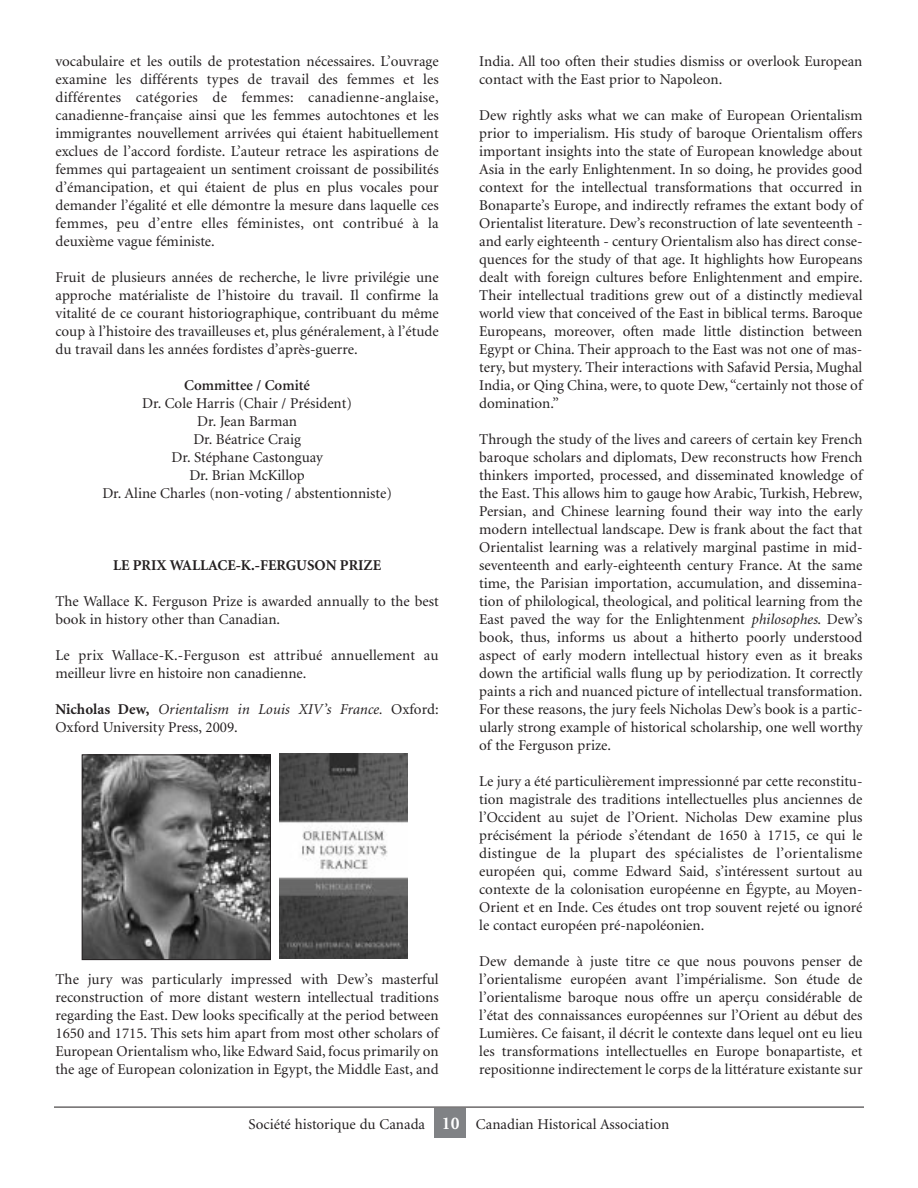
<style>
.page{position:relative;width:918px;height:1188px;background:#fff}
.page>*{position:absolute;margin:0;border:0;box-sizing:border-box;transform-origin:0 0}
.t1{font:15px/18px "Minion";color:#231f20;text-align:justify}
.t2{font:700 15px "Minion";color:#231f20}
.t3{font:600 15px "Minion";color:#231f20}
.s1{font-weight:700}
.s2{font-style:italic}
.s3{font-weight:700;font-size:18px;color:#fff}
</style>
<div class="page">
<div style="left:434px;top:1108px;width:32px;height:29px;background:#808285"></div>
<hr style="left:54px;top:1107px;width:810px;height:1px;background:#231f20">
<img style="left:84px;top:756px;width:185px;height:202px">
<div style="left:82px;top:754px;width:189px;height:206px;border:1px solid #231f20"></div>
<img style="left:279px;top:754px;width:129px;height:204px">
<p class="t1" style="left:56px;top:54px;width:385px">vocabulaire et les outils de protestation nécessaires. L’ouvrage examine les différents types de travail des femmes et les différentes catégories de femmes: canadienne-anglaise, canadienne-française ainsi que les femmes autochtones et les immigrantes nouvellement arrivées qui étaient habituellement exclues de l’accord fordiste. L’auteur retrace les aspirations de femmes qui partageaient un sentiment croissant de possibilités d’émancipation, et qui étaient de plus en plus vocales pour demander l’égalité et elle démontre la mesure dans laquelle ces femmes, peu d’entre elles féministes, ont contribué à la deuxième vague féministe.</p>
<p class="t1" style="left:56px;top:270px;width:385px">Fruit de plusieurs années de recherche, le livre privilégie une approche matérialiste de l’histoire du travail. Il confirme la vitalité de ce courant historiographique, contribuant du même coup à l’histoire des travailleuses et, plus généralement, à l’étude du travail dans les années fordistes d’après-guerre.</p>
<p class="t3" style="left:184px;top:379px;width:127px">Committee / Comité</p>
<p class="t1" style="left:102px;top:396px;width:291px;text-align:center">Dr. Cole Harris (Chair / Président)<br>Dr. Jean Barman<br>Dr. Béatrice Craig<br>Dr. Stéphane Castonguay<br>Dr. Brian McKillop<br>Dr. Aline Charles (non-voting / abstentionniste)</p>
<p class="t2" style="left:113px;top:559px;width:270px">LE PRIX WALLACE-K.-FERGUSON PRIZE</p>
<p class="t1" style="left:56px;top:594px;width:385px">The Wallace K. Ferguson Prize is awarded annually to the best book in history other than Canadian.</p>
<p class="t1" style="left:56px;top:648px;width:385px">Le prix Wallace-K.-Ferguson est attribué annuellement au meilleur livre en histoire non canadienne.</p>
<p class="t1" style="left:56px;top:702px;width:385px"><span class="s1">Nicholas Dew,</span> <span class="s2">Orientalism in Louis XIV’s France.</span> Oxford:<br>Oxford University Press, 2009.</p>
<p class="t1" style="left:56px;top:972px;width:385px">The jury was particularly impressed with Dew’s masterful reconstruction of more distant western intellectual traditions regarding the East. Dew looks specifically at the period between 1650 and 1715. This sets him apart from most other scholars of European Orientalism who, like Edward Said, focus primarily on the age of European colonization in Egypt, the Middle East, and</p>
<p class="t1" style="left:479px;top:54px;width:385px">India. All too often their studies dismiss or overlook European contact with the East prior to Napoleon.</p>
<p class="t1" style="left:479px;top:108px;width:385px">Dew rightly asks what we can make of European Orientalism prior to imperialism. His study of baroque Orientalism offers important insights into the state of European knowledge about Asia in the early Enlightenment. In so doing, he provides good context for the intellectual transformations that occurred in Bonaparte’s Europe, and indirectly reframes the extant body of Orientalist literature. Dew’s reconstruction of late seventeenth - and early eighteenth - century Orientalism also has direct conse&shy;quences for the study of that age. It highlights how Europeans dealt with foreign cultures before Enlightenment and empire.<br>Their intellectual traditions grew out of a distinctly medieval world view that conceived of the East in biblical terms. Baroque Europeans, moreover, often made little distinction between Egypt or China. Their approach to the East was not one of mas&shy;tery, but mystery. Their interactions with Safavid Persia, Mughal India, or Qing China, were, to quote Dew, “certainly not those of domination.”</p>
<p class="t1" style="left:479px;top:432px;width:385px">Through the study of the lives and careers of certain key French baroque scholars and diplomats, Dew reconstructs how French thinkers imported, processed, and disseminated knowledge of the East. This allows him to gauge how Arabic, Turkish, Hebrew, Persian, and Chinese learning found their way into the early modern intellectual landscape. Dew is frank about the fact that Orientalist learning was a relatively marginal pastime in mid&shy;seventeenth and early-eighteenth century France. At the same time, the Parisian importation, accumulation, and dissemina&shy;tion of philological, theological, and political learning from the East paved the way for the Enlightenment <span class="s2">philosophes</span>. Dew’s book, thus, informs us about a hitherto poorly understood aspect of early modern intellectual history even as it breaks down the artificial walls flung up by periodization. It correctly paints a rich and nuanced picture of intellectual transformation.<br>For these reasons, the jury feels Nicholas Dew’s book is a partic&shy;ularly strong example of historical scholarship, one well worthy of the Ferguson prize.</p>
<p class="t1" style="left:479px;top:774px;width:385px">Le jury a été particulièrement impressionné par cette reconstitu&shy;tion magistrale des traditions intellectuelles plus anciennes de l’Occident au sujet de l’Orient. Nicholas Dew examine plus précisément la période s’étendant de 1650 à 1715, ce qui le distingue de la plupart des spécialistes de l’orientalisme européen qui, comme Edward Said, s’intéressent surtout au contexte de la colonisation européenne en Égypte, au Moyen-Orient et en Inde. Ces études ont trop souvent rejeté ou ignoré le contact européen pré-napoléonien.</p>
<p class="t1" style="left:479px;top:954px;width:385px">Dew demande à juste titre ce que nous pouvons penser de l’orientalisme européen avant l’impérialisme. Son étude de l’orientalisme baroque nous offre un aperçu considérable de l’état des connaissances européennes sur l’Orient au début des Lumières. Ce faisant, il décrit le contexte dans lequel ont eu lieu les transformations intellectuelles en Europe bonapartiste, et repositionne indirectement le corps de la littérature existante sur</p>
<p class="t1" style="left:249px;top:1116px;width:422px">Société historique du Canada <span class="s3">10</span> Canadian Historical Association</p>
</div>
